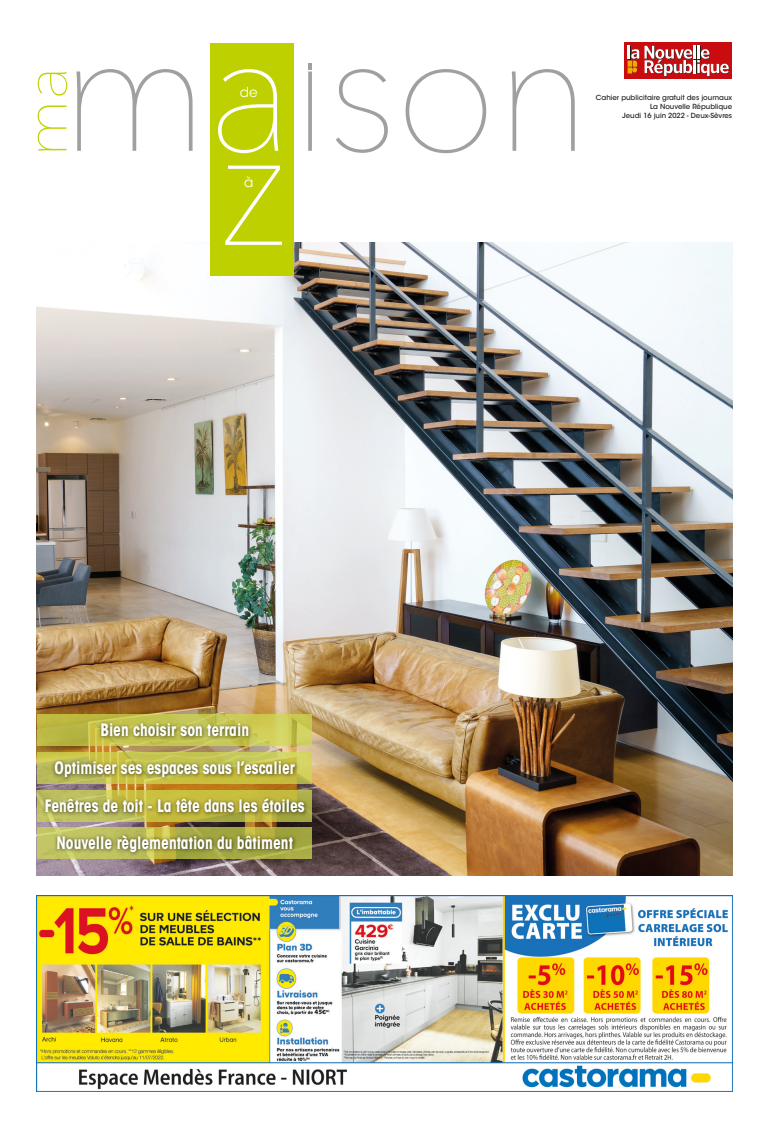
<style>
.page{position:relative;width:769px;height:1134px;background:#fff}
.page>*{position:absolute;margin:0;border:0;box-sizing:border-box;transform-origin:0 0}
.t1{font:200 172.4px "Avenir Next";letter-spacing:-.01em;color:#a2a09f}
.t2{font:200 172.4px "Avenir Next";color:#fff}
.t3{font:200 60.6px "Avenir Next";color:#bfd000;scale:1.07 1}
.t4{font:700 condensed 17px/36.6px "ITC Avant Garde Std";color:#fff;text-align:center;scale:.91 1}
.t5{font:13.6px "ITC Avant Garde Std";color:#fff}
.t6{font:500 7px/9px "ITC Avant Garde Std";color:#1d1d1b;text-align:right}
.s1{color:#fff}
</style>
<div class="page">
<img style="left:37px;top:242px;width:694px;height:633px">
<div style="left:211px;top:43px;width:83px;height:232px;background:#bfd000"></div>
<svg style="left:308px;top:63px;width:3px;height:7px"></svg>
<div style="left:624px;top:43px;width:107px;height:36px;background:#c90c0f"></div>
<svg style="left:627px;top:46px;width:101px;height:31px"></svg>
<svg style="left:37px;top:753px;width:274px;height:31px;background:#c7c553"></svg>
<svg style="left:37px;top:714px;width:274px;height:32px;background:#c4c24e"></svg>
<svg style="left:37px;top:790px;width:274px;height:32px;background:#bebb4c"></svg>
<svg style="left:37px;top:827px;width:274px;height:31px;background:#b5b752"></svg>
<div style="left:51px;top:758px;width:248px;height:24px;background:#1d1d1b;opacity:.75"></div>
<div style="left:97px;top:720px;width:156px;height:21px;background:#1d1d1b;opacity:.75"></div>
<div style="left:42px;top:795px;width:267px;height:22px;background:#1d1d1b;opacity:.75"></div>
<div style="left:54px;top:832px;width:243px;height:24px;background:#1d1d1b;opacity:.75"></div>
<img style="left:37px;top:896px;width:694px;height:195px">
<h2 class="t3" style="left:-6px;top:157px;width:86px;rotate:-90deg">ma</h2>
<h1 class="t1" style="left:60px;top:-55px;width:532px">m<span class="s1">a</span>ison</h1>
<p class="t5" style="left:240px;top:84px;width:19px">de</p>
<h1 class="t2" style="left:217px;top:39px;width:75px">z</h1>
<p class="t5" style="left:244px;top:174px;width:11px">à</p>
<p class="t6" style="left:595px;top:93px;width:138px">Cahier publicitaire gratuit des journaux<br>La Nouvelle République<br>Jeudi 16 juin 2022 - Deux-Sèvres</p>
<p class="t4" style="left:100px;top:711px;width:165px">Bien choisir son terrain</p>
<p class="t4" style="left:54px;top:749px;width:265px">Optimiser ses espaces sous l’escalier</p>
<p class="t4" style="left:45px;top:787px;width:287px">Fenêtres de toit - La tête dans les étoiles<br>Nouvelle règlementation du bâtiment</p>
</div>
